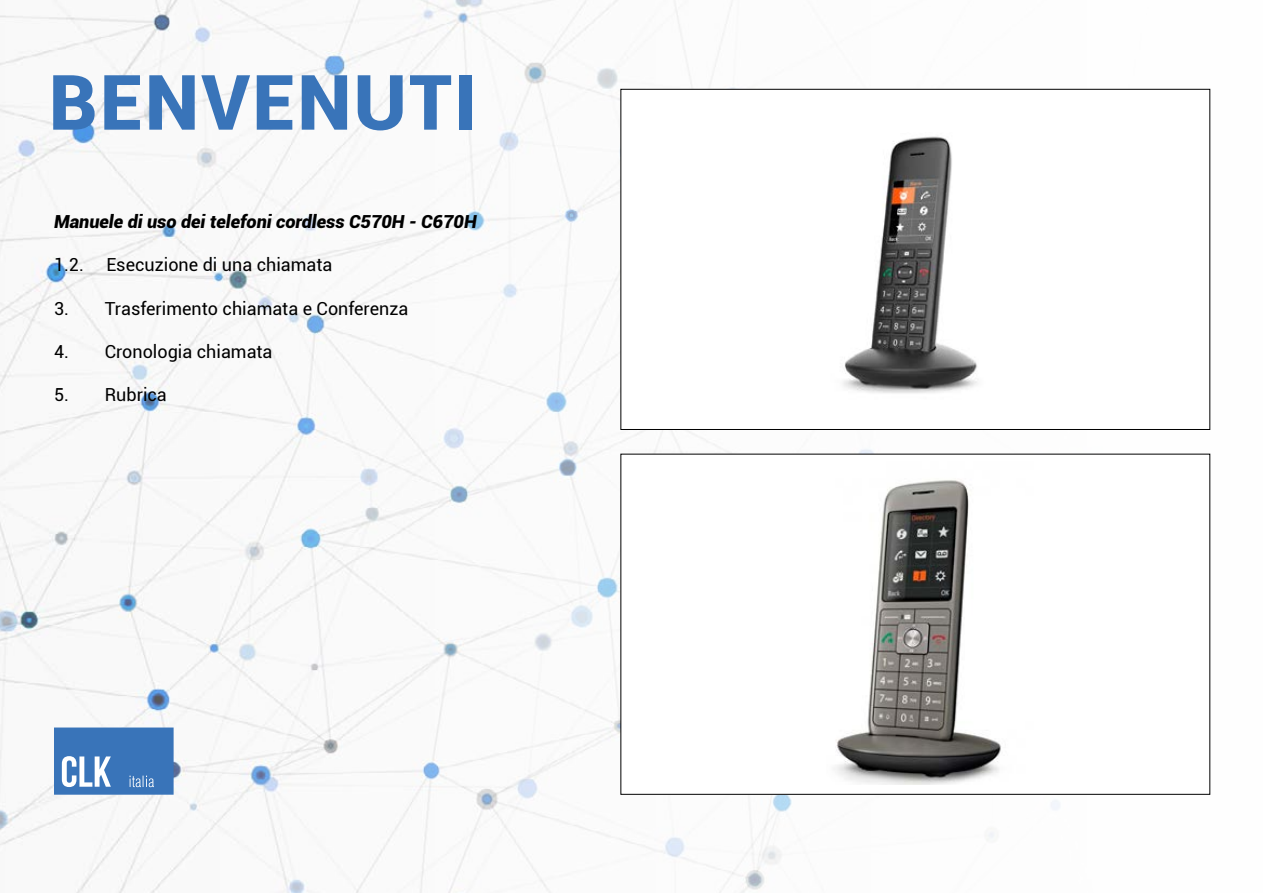
<style>
.page{position:relative;width:1263px;height:893px;background:#fff}
.page>*{position:absolute;margin:0;border:0;box-sizing:border-box;transform-origin:0 0}
.t1{font:900 76.5px "Roboto";letter-spacing:.03em;color:#3974b9}
.t2{font:18px "Roboto";color:#000}
.t3{font:italic 900 18px "Roboto";color:#000}
</style>
<div class="page">
<img style="left:0;top:0;width:1211px;height:893px">
<div style="left:621px;top:89px;width:589px;height:340px;background:#fff"></div>
<img style="left:843px;top:136px;width:134px;height:257px">
<div style="left:621px;top:454px;width:589px;height:340px;background:#fff"></div>
<img style="left:834px;top:480px;width:167px;height:304px">
<svg style="left:54px;top:727px;width:120px;height:68px;background:#4f83c0"></svg>
<h1 class="t1" style="left:49px;top:48px;width:430px">BENVENUTI</h1>
<p class="t3" style="left:54px;top:209px;width:424px">Manuele di uso dei telefoni cordless C570H - C670H</p>
<p class="t2" style="left:54px;top:252px;width:280px">1.2. Esecuzione di una chiamata</p>
<p class="t2" style="left:54px;top:296px;width:356px">3. Trasferimento chiamata e Conferenza</p>
<p class="t2" style="left:54px;top:339px;width:220px">4. Cronologia chiamata</p>
<p class="t2" style="left:54px;top:382px;width:114px">5. Rubrica</p>
</div>
